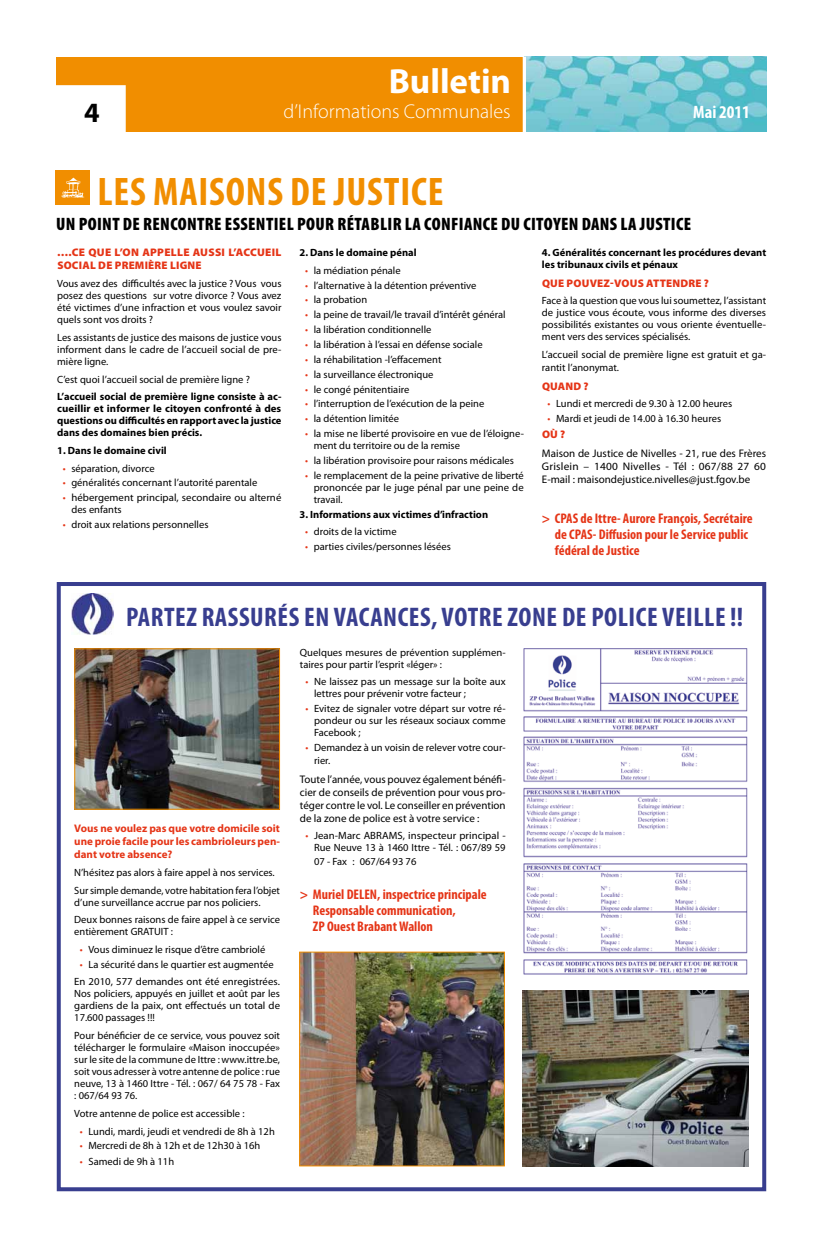
<style>
.page{position:relative;width:823px;height:1248px;background:#fff}
.page>*{position:absolute;margin:0;border:0;box-sizing:border-box;transform-origin:0 0}
.t1{font:700 condensed 40px "Myriad Pro";letter-spacing:.02em;color:#f18e00}
.t2{font:700 35px "Myriad Pro";color:#fff}
.t3{font:700 28px "Myriad Pro";color:#000}
.t4{font:700 condensed 27px "Myriad Pro";letter-spacing:.02em;color:#383e8f}
.t5{font:300 20px "Myriad Pro";color:#fff}
.t6{font:900 condensed 18px "Myriad Pro";letter-spacing:.02em;color:#000}
.t7{font:700 condensed 18px "Myriad Pro";color:#fff}
.t8{font:700 condensed 14px/16px "Myriad Pro";color:#e53517}
.t9{font:11px/13px "Myriad Pro";color:#000;text-align:justify}
.t10{font:700 11px/13px "Myriad Pro";color:#e53517;text-align:justify}
.t11{font:900 11px/13px "Myriad Pro";letter-spacing:.02em;color:#e53517}
.t12{font:10.5px/12px "Myriad Pro";color:#000}
.t13{font:700 10.5px/12px "Myriad Pro";color:#000;text-align:justify}
.s1{color:#e53517}
</style>
<div class="page">
<div style="left:57px;top:57px;width:477px;height:74px;background:#f18e00"></div>
<img style="left:525px;top:57px;width:240px;height:75px">
<hr style="left:522px;top:57px;width:3px;height:75px;background:#fff">
<div style="left:56px;top:85px;width:70px;height:47px;background:#fff;border:2px solid #fff"></div>
<div style="left:56px;top:171px;width:34px;height:34px;background:#f18e00"></div>
<svg style="left:61px;top:178px;width:23px;height:20px"></svg>
<div style="left:57px;top:582px;width:708px;height:609px;border:4px solid #383e8f"></div>
<img style="left:76px;top:650px;width:202px;height:157px">
<div style="left:74px;top:648px;width:206px;height:161px;border:1px solid #f18e00"></div>
<img style="left:523px;top:648px;width:224px;height:326px">
<img style="left:301px;top:953px;width:201px;height:211px">
<div style="left:299px;top:951px;width:205px;height:215px;border:1px solid #f18e00"></div>
<img style="left:522px;top:990px;width:225px;height:176px">
<img style="left:71px;top:593px;width:42px;height:41px">
<h2 class="t2" style="left:388px;top:58px;width:124px">Bulletin</h2>
<h3 class="t5" style="left:283px;top:100px;width:228px">d’Informations Communales</h3>
<h3 class="t7" style="left:692px;top:101px;width:58px">Mai 2011</h3>
<h3 class="t3" style="left:84px;top:94px;width:17px">4</h3>
<h3 class="t7" style="left:685px;top:101px;width:65px">Mars 09</h3>
<h1 class="t1" style="left:97px;top:166px;width:347px">LES MAISONS DE JUSTICE</h1>
<h3 class="t6" style="left:56px;top:212px;width:132px">UN POINT DE RENCONTRE</h3>
<h3 class="t6" style="left:225px;top:212px;width:9px">ESSENT</h3>
<h3 class="t6" style="left:273px;top:212px;width:90px">IEL POUR RéTABL</h3>
<h3 class="t6" style="left:387px;top:212px;width:204px">IR LA CONF IANCE DU CITOYEN DANS</h3>
<h3 class="t6" style="left:620px;top:212px;width:70px">LA JUSTICE</h3>
<p class="t11" style="left:57px;top:246px;width:225px">….CE QUE L’ON APPELLE AUSSI L’ACCUEIL<br>SOCIAL DE PREMIÈRE LIGNE</p>
<p class="t12" style="left:57px;top:277px;width:226px;text-align:justify">Vous avez des difficultés avec la justice ? Vous vous posez des questions sur votre divorce ? Vous avez été victimes d’une infraction et vous voulez savoir quels sont vos droits ?</p>
<p class="t12" style="left:57px;top:331px;width:226px;text-align:justify">Les assistants de justice des maisons de justice vous informent dans le cadre de l’accueil social de pre&shy;mière ligne.</p>
<p class="t12" style="left:57px;top:373px;width:194px">C’est quoi l’accueil social de première ligne ?</p>
<p class="t13" style="left:57px;top:390px;width:226px">L’accueil social de première ligne consiste à ac&shy;cueillir et informer le citoyen confronté à des questions ou difficultés en rapport avec la justice dans des domaines bien précis.</p>
<p class="t13" style="left:57px;top:444px;width:111px">1. Dans le domaine civil</p>
<p class="t12" style="left:63px;top:462px;width:93px"><span class="s1">•</span> séparation, divorce</p>
<p class="t12" style="left:63px;top:476px;width:196px"><span class="s1">•</span> généralités concernant l’autorité parentale</p>
<p class="t12" style="left:71px;top:491px;width:211px;text-indent:-9px"><span class="s1">•</span> hébergement principal, secondaire ou alterné des enfants</p>
<p class="t12" style="left:63px;top:518px;width:147px"><span class="s1">•</span> droit aux relations personnelles</p>
<p class="t13" style="left:299px;top:246px;width:118px">2. Dans le domaine pénal</p>
<p class="t12" style="left:305px;top:264px;width:97px"><span class="s1">•</span> la médiation pénale</p>
<p class="t12" style="left:305px;top:279px;width:173px"><span class="s1">•</span> l’alternative à la détention préventive</p>
<p class="t12" style="left:305px;top:294px;width:63px"><span class="s1">•</span> la probation</p>
<p class="t12" style="left:305px;top:308px;width:202px"><span class="s1">•</span> la peine de travail/le travail d’intérêt général</p>
<p class="t12" style="left:305px;top:323px;width:128px"><span class="s1">•</span> la libération conditionnelle</p>
<p class="t12" style="left:305px;top:338px;width:179px"><span class="s1">•</span> la libération à l’essai en défense sociale</p>
<p class="t12" style="left:305px;top:353px;width:138px"><span class="s1">•</span> la réhabilitation -l’effacement</p>
<p class="t12" style="left:305px;top:368px;width:130px"><span class="s1">•</span> la surveillance électronique</p>
<p class="t12" style="left:305px;top:383px;width:106px"><span class="s1">•</span> le congé pénitentiaire</p>
<p class="t12" style="left:305px;top:397px;width:180px"><span class="s1">•</span> l’interruption de l’exécution de la peine</p>
<p class="t12" style="left:305px;top:412px;width:95px"><span class="s1">•</span> la détention limitée</p>
<p class="t12" style="left:313px;top:427px;width:211px;text-indent:-9px"><span class="s1">•</span> la mise ne liberté provisoire en vue de l’éloigne&shy;ment du territoire ou de la remise</p>
<p class="t12" style="left:305px;top:454px;width:210px"><span class="s1">•</span> la libération provisoire pour raisons médicales</p>
<p class="t12" style="left:313px;top:469px;width:211px;text-align:justify;text-indent:-9px"><span class="s1">•</span> le remplacement de la peine privative de liberté prononcée par le juge pénal par une peine de travail.</p>
<p class="t13" style="left:299px;top:507px;width:190px">3. Informations aux victimes d’infraction</p>
<p class="t12" style="left:305px;top:525px;width:93px"><span class="s1">•</span> droits de la victime</p>
<p class="t12" style="left:305px;top:540px;width:147px"><span class="s1">•</span> parties civiles/personnes lésées</p>
<p class="t13" style="left:541px;top:246px;width:226px">4. Généralités concernant les procédures devant les tribunaux civils et pénaux</p>
<p class="t11" style="left:541px;top:276px;width:168px">QUE POUVEZ-VOUS ATTENDRE ?</p>
<p class="t12" style="left:541px;top:295px;width:226px;text-align:justify">Face à la question que vous lui soumettez, l’assistant de justice vous écoute, vous informe des diverses possibilités existantes ou vous oriente éventuelle&shy;ment vers des services spécialisés.</p>
<p class="t12" style="left:541px;top:348px;width:226px;line-height:13px">L’accueil social de première ligne est gratuit et ga&shy;rantit l’anonymat.</p>
<p class="t11" style="left:541px;top:379px;width:48px">QUAND ?</p>
<p class="t12" style="left:547px;top:398px;width:186px"><span class="s1">•</span> Lundi et mercredi de 9.30 à 12.00 heures</p>
<p class="t12" style="left:547px;top:412px;width:175px"><span class="s1">•</span> Mardi et jeudi de 14.00 à 16.30 heures</p>
<p class="t11" style="left:541px;top:427px;width:25px">OÙ ?</p>
<p class="t9" style="left:541px;top:446px;width:226px">Maison de Justice de Nivelles - 21, rue des Frères Grislein – 1400 Nivelles - Tél : 067/88 27 60<br>E-mail : maisondejustice.nivelles@just.fgov.be</p>
<h3 class="t8" style="left:554px;top:510px;width:199px;text-indent:-13px">&gt; CPAS de Ittre- Aurore François, Secrétaire de CPAS- Diffusion pour le Service public fédéral de Justice</h3>
<h3 class="t4" style="left:126px;top:600px;width:233px">Partez rassurés en vacance</h3>
<h3 class="t4" style="left:420px;top:600px;width:324px">s, votre zone de police vei lle !!</h3>
<p class="t10" style="left:74px;top:821px;width:207px">Vous ne voulez pas que votre domicile soit une proie facile pour les cambrioleurs pen&shy;dant votre absence?</p>
<p class="t12" style="left:74px;top:863px;width:207px;line-height:17.7px">N’hésitez pas alors à faire appel à nos services.<br>Sur simple demande, votre habitation fera l’objet</p>
<p class="t12" style="left:74px;top:892px;width:207px;line-height:17.7px">d’une surveillance accrue par nos policiers.<br>Deux bonnes raisons de faire appel à ce service</p>
<p class="t12" style="left:74px;top:925px;width:100px">entièrement GRATUIT :</p>
<p class="t12" style="left:80px;top:943px;width:187px"><span class="s1">•</span> Vous diminuez le risque d’être cambriolé</p>
<p class="t12" style="left:74px;top:955px;width:207px;line-height:17.7px;text-align:center"><span class="s1">•</span> La sécurité dans le quartier est augmentée<br>En 2010, 577 demandes ont été enregistrées.</p>
<p class="t12" style="left:74px;top:987px;width:207px;text-align:justify">Nos policiers, appuyés en juillet et août par les gardiens de la paix, ont effectués un total de 17.600 passages !!!</p>
<p class="t12" style="left:74px;top:1029px;width:207px;text-align:justify">Pour bénéficier de ce service, vous pouvez soit télécharger le formulaire «Maison inoccupée» sur le site de la commune de Ittre : www.ittre.be, soit vous adresser à votre antenne de police : rue neuve, 13 à 1460 Ittre - Tél. : 067/ 64 75 78 - Fax : 067/64 93 76.</p>
<p class="t12" style="left:74px;top:1107px;width:172px">Votre antenne de police est accessible :</p>
<p class="t12" style="left:80px;top:1124px;width:196px"><span class="s1">•</span> Lundi, mardi, jeudi et vendredi de 8h à 12h</p>
<p class="t12" style="left:80px;top:1139px;width:182px"><span class="s1">•</span> Mercredi de 8h à 12h et de 12h30 à 16h</p>
<p class="t12" style="left:80px;top:1155px;width:96px"><span class="s1">•</span> Samedi de 9h à 11h</p>
<p class="t12" style="left:300px;top:646px;width:207px">Quelques mesures de prévention supplémen&shy;taires pour partir l’esprit «léger» :</p>
<p class="t12" style="left:314px;top:675px;width:193px;text-indent:-9px"><span class="s1">•</span> Ne laissez pas un message sur la boîte aux lettres pour prévenir votre facteur ;</p>
<p class="t12" style="left:314px;top:702px;width:193px;text-align:justify;text-indent:-9px"><span class="s1">•</span> Evitez de signaler votre départ sur votre ré&shy;pondeur ou sur les réseaux sociaux comme Facebook ;</p>
<p class="t12" style="left:314px;top:740px;width:193px;line-height:13px;text-indent:-9px"><span class="s1">•</span> Demandez à un voisin de relever votre cour&shy;rier.</p>
<p class="t9" style="left:300px;top:772px;width:207px">Toute l’année, vous pouvez également bénéfi&shy;cier de conseils de prévention pour vous pro&shy;téger contre le vol. Le conseiller en prévention de la zone de police est à votre service :</p>
<p class="t12" style="left:305px;top:829px;width:201px;text-align:right"><span class="s1">•</span> Jean-Marc ABRAMS, inspecteur principal -<br>Rue Neuve 13 à 1460 Ittre - Tél. : 067/89 59</p>
<p class="t12" style="left:314px;top:854px;width:104px">07 - Fax : 067/64 93 76</p>
<h3 class="t8" style="left:300px;top:886px;width:188px">&gt; Muriel DELEN, inspectrice principale</h3>
<h3 class="t8" style="left:300px;top:902px;width:157px">Responsable communication,</h3>
<h3 class="t8" style="left:313px;top:918px;width:121px">ZP Ouest Brabant Wallon</h3>
</div>
